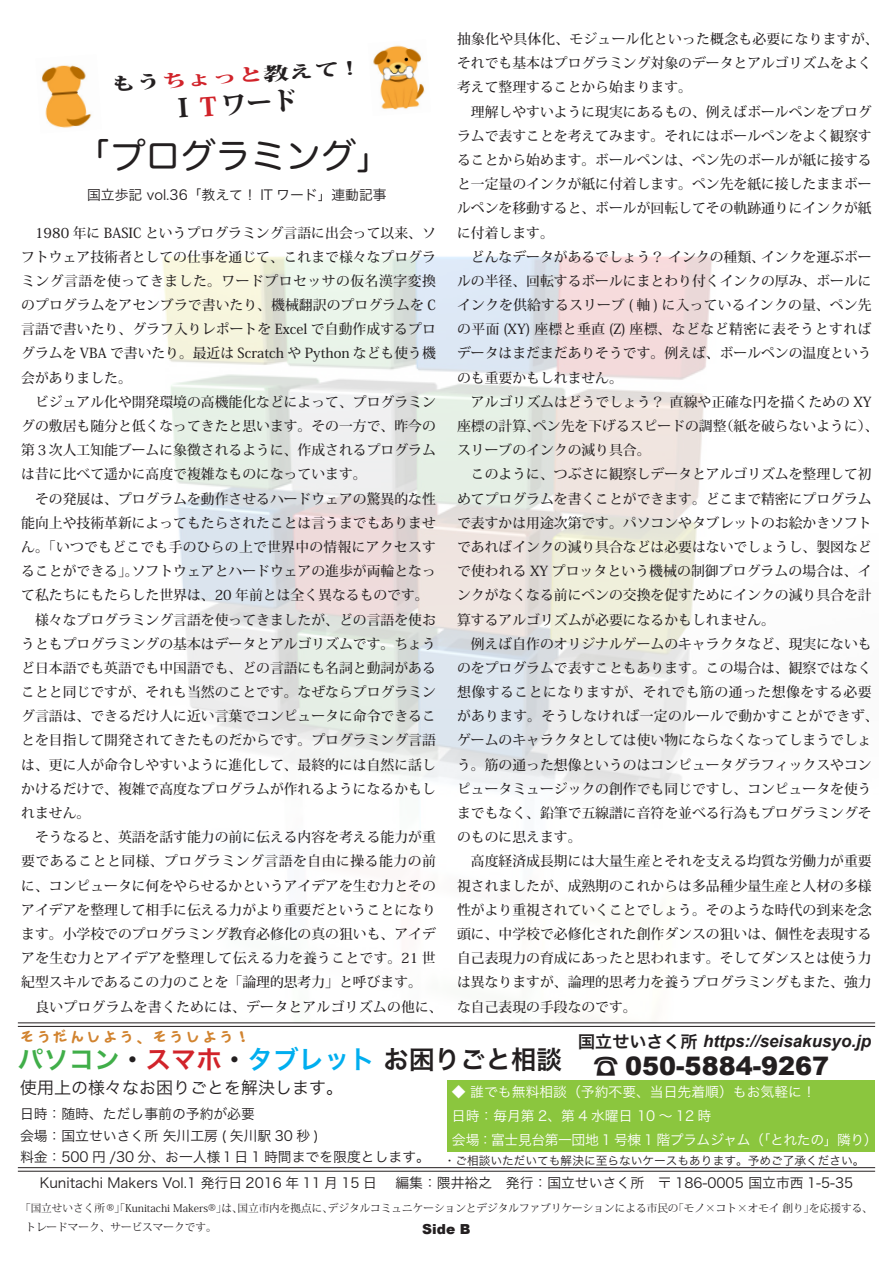
<style>
.page{position:relative;width:893px;height:1263px;background:#fff}
.page>*{position:absolute;margin:0;border:0;box-sizing:border-box;transform-origin:0 0}
.t1{font:35.1px "Hira Maru Pro W4";color:#231f20}
.t2{font:25.5px "Hira Kaku Pro W6";color:#231f20}
.t3{font:900 25.5px "Arial";color:#231f20}
.t4{font:800 25.5px "Koz Min Pro";color:#231f20}
.t5{font:800 17.85px "Koz Min Pro";color:#231f20;scale:1.43 1}
.t6{font:italic 700 16.95px "Arial";color:#231f20}
.t7{font:16.95px "Hira Kaku Pro W3";color:#231f20}
.t8{font:500 13.8px/24.2px "Koz Min Pro";color:#231f20;text-align:justify}
.t9{font:13.8px "Hira Kaku Pro W3";color:#231f20}
.t10{font:13.8px "Hira Kaku Pro W3";color:#fff}
.t11{font:13.8px "Hira Kaku Pro W3";letter-spacing:-.03em;color:#fff}
.t12{font:500 13.8px "Koz Min Pro";letter-spacing:.02em;color:#231f20}
.t13{font:900 13.8px "Arial";color:#231f20}
.t14{font:11.7px "Hira Kaku Pro W3";color:#231f20}
.t15{font:10.65px/18.6px "Koz Min Pro";color:#231f20;text-align:center}
.s1{color:#d1232a}
.s2{font-family:"Hira Kaku Pro W6";font-weight:400;font-style:normal}
.s3{color:#40ae49}
.s4{color:#00aeef}
.s5{font-family:"Hira Kaku Pro W3";font-weight:400}
</style>
<div class="page">
<img style="left:162px;top:256px;width:550px;height:766px">
<img style="left:42px;top:65px;width:50px;height:63px">
<img style="left:373px;top:45px;width:52px;height:65px">
<hr style="left:18px;top:1022px;width:857px;height:1px;background:#231f20">
<hr style="left:18px;top:1026px;width:857px;height:1px;background:#231f20">
<hr style="left:18px;top:1167px;width:857px;height:1px;background:#231f20">
<hr style="left:18px;top:1171px;width:857px;height:1px;background:#231f20">
<div style="left:448px;top:1080px;width:427px;height:71px;background:#8bc63e"></div>
<p class="t5" style="left:110px;top:71px;width:172px;rotate:-4deg">もう<span class="s1">ちょっと</span>教えて !</p>
<p class="t4" style="left:169px;top:90px;width:129px;rotate:-4deg">Ｉ<span class="s1">Ｔ</span>ワード</p>
<p class="t1" style="left:75px;top:125px;width:317px">「プログラミング「</p>
<p class="t9" style="left:87px;top:183px;width:301px">国立歩記 vol.36「教えて！ IT ワード」連動記事</p>
<p class="t8" style="left:21px;top:220px;width:416px">　1980 年に BASIC というプログラミング言語に出会って以来、ソフトウェア技術者としての仕事を通じて、これまで様々なプログラミング言語を使ってきました。ワードプロセッサの仮名漢字変換のプログラムをアセンブラで書いたり、機械翻訳のプログラムを C言語で書いたり、グラフ入りレポートを Excel で自動作成するプログラムを VBA で書いたり。最近は Scratch や Python なども使う機会がありました。</p>
<p class="t8" style="left:21px;top:389px;width:416px">　ビジュアル化や開発環境の高機能化などによって、プログラミングの敷居も随分と低くなってきたと思います。その一方で、昨今の第３次人工知能ブームに象徴されるように、作成されるプログラムは昔に比べて遥かに高度で複雑なものになっています。</p>
<p class="t8" style="left:21px;top:486px;width:416px;text-align:right">　その発展は、プログラムを動作させるハードウェアの驚異的な性能向上や技術革新によってもたらされたことは言うまでもありません。「いつでもどこでも手のひらの上で世界中の情報にアクセスすソフトウェアとハードウェアの進歩が両輪となっ</p>
<p class="t8" style="left:21px;top:558px;width:409px">ることができる」。<br>て私たちにもたらした世界は、20 年前とは全く異なるものです。</p>
<p class="t8" style="left:21px;top:607px;width:416px">　様々なプログラミング言語を使ってきましたが、どの言語を使おうともプログラミングの基本はデータとアルゴリズムです。ちょうど日本語でも英語でも中国語でも、どの言語にも名詞と動詞があることと同じですが、それも当然のことです。なぜならプログラミング言語は、できるだけ人に近い言葉でコンピュータに命令できることを目指して開発されてきたものだからです。プログラミング言語は、更に人が命令しやすいように進化して、最終的には自然に話しかけるだけで、複雑で高度なプログラムが作れるようになるかもしれません。</p>
<p class="t8" style="left:21px;top:824px;width:416px">　そうなると、英語を話す能力の前に伝える内容を考える能力が重要であることと同様、プログラミング言語を自由に操る能力の前に、コンピュータに何をやらせるかというアイデアを生む力とそのアイデアを整理して相手に伝える力がより重要だということになります。小学校でのプログラミング教育必修化の真の狙いも、アイデアを生む力とアイデアを整理して伝える力を養うことです。21 世紀型スキルであるこの力のことを「論理的思考力」と呼びます。</p>
<p class="t12" style="left:21px;top:996px;width:423px">　良いプログラムを書くためには、データとアルゴリズムの他に、</p>
<p class="t8" style="left:457px;top:26px;width:423px;text-align:left">抽象化や具体化、モジュール化といった概念も必要になりますが、それでも基本はプログラミング対象のデータとアルゴリズムをよく考えて整理することから始まります。</p>
<p class="t8" style="left:457px;top:99px;width:416px">　理解しやすいように現実にあるもの、例えばボールペンをプログラムで表すことを考えてみます。それにはボールペンをよく観察することから始めます。ボールペンは、ペン先のボールが紙に接すると一定量のインクが紙に付着します。ペン先を紙に接したままボールペンを移動すると、ボールが回転してその軌跡通りにインクが紙に付着します。</p>
<p class="t8" style="left:761px;top:244px;width:112px">インクを運ぶボー</p>
<p class="t8" style="left:457px;top:244px;width:416px;text-align:left">　どんなデータがあるでしょう？インクの種類、<br>ルの半径、回転するボールにまとわり付くインクの厚み、ボールにインクを供給するスリーブ 軸( ) に入っているインクの量、ペン先の平面 (XY) 座標と垂直 )Z( 座標、などなど精密に表そうとすればデータはまだまだありそうです。例えば、ボールペンの温度というのも重要かもしれません。</p>
<p class="t8" style="left:720px;top:389px;width:160px;text-indent:-263px">　アルゴリズムはどうでしょう？直線や正確な円を描くための XY（紙を破らないように、(</p>
<p class="t8" style="left:533px;top:413px;width:195px">ペン先を下げるスピードの調整</p>
<p class="t8" style="left:457px;top:413px;width:195px">座標の計算、<br>スリーブのインクの減り具合。</p>
<p class="t8" style="left:457px;top:462px;width:416px">　このように、つぶさに観察しデータとアルゴリズムを整理して初めてプログラムを書くことができます。どこまで精密にプログラムで表すかは用途次第です。パソコンやタブレットのお絵かきソフトであればインクの減り具合などは必要はないでしょうし、製図などで使われる XY プロッタという機械の制御プログラムの場合は、インクがなくなる前にペンの交換を促すためにインクの減り具合を計算するアルゴリズムが必要になるかもしれません。</p>
<p class="t8" style="left:457px;top:631px;width:423px;text-align:left">　例えば自作のオリジナルゲームのキャラクタなど、現実にないものをプログラムで表すこともあります。この場合は、観察ではなく想像することになりますが、それでも筋の通った想像をする必要があります。そうしなければ一定のルールで動かすことができず、ゲームのキャラクタとしては使い物にならなくなってしまうでしょう。筋の通った想像というのはコンピュータグラフィックスやコンピュータミュージックの創作でも同じですし、コンピュータを使うまでもなく、鉛筆で五線譜に音符を並べる行為もプログラミングそのものに思えます。</p>
<p class="t8" style="left:457px;top:849px;width:416px">　高度経済成長期には大量生産とそれを支える均質な労働力が重要視されましたが、成熟期のこれからは多品種少量生産と人材の多様性がより重視されていくことでしょう。そのような時代の到来を念頭に、中学校で必修化された創作ダンスの狙いは、個性を表現する自己表現力の育成にあったと思われます。そしてダンスとは使う力は異なりますが、論理的思考力を養うプログラミングもまた、強力な自己表現の手段なのです。</p>
<p class="t6" style="left:578px;top:1030px;width:294px"><span class="s2">国立せいさく所</span> https://seisakusyo j p.</p>
<p class="t2" style="left:18px;top:1037px;width:546px"><span class="s3">パソコン</span>・<span class="s1">スマホ</span>・<span class="s4">タブレット</span>お困りごと相談</p>
<p class="t9" style="left:20px;top:1102px;width:236px">日時：随時、ただし事前の予約が必要</p>
<p class="t9" style="left:20px;top:1123px;width:300px">会場：国立せいさく所矢川工房 ( 矢川駅 30 秒 (</p>
<p class="t9" style="left:20px;top:1144px;width:411px">料金：500 円 /30 分、お一人様１日 1 時間までを限度とします。</p>
<p class="t3" style="left:593px;top:1048px;width:238px"><span class="s5">︎☎</span> 050-5884-9267</p>
<p class="t10" style="left:452px;top:1079px;width:365px">◆ 誰でも無料相談（予約不要、当日先着順）もお気軽に!</p>
<p class="t10" style="left:452px;top:1103px;width:261px">日時：毎月第 2、第 4 水曜日 10 〜 12 時</p>
<p class="t11" style="left:452px;top:1127px;width:427px">会場：富士見台第一団地 1 号棟 1 階プラムジャム（「とれたの」隣り(</p>
<p class="t7" style="left:20px;top:1073px;width:325px">使用上の様々なお困りごとを解決します。</p>
<p class="t14" style="left:444px;top:1150px;width:422px">・ご相談いただいても解決に至らないケースもあります。予めご了承ください。</p>
<p class="t9" style="left:40px;top:1170px;width:815px">Kunitachi Makers Vol.1 発行日 2016 年 11 月 15 日　編集：隈井裕之　発行：国立せいさく所　〒 186-0005 国立市西 1-5-35</p>
<p class="t15" style="left:328px;top:1198px;width:352px">デジタルコミュニケーションとデジタルファブリケーションによる市民の</p>
<p class="t15" style="left:237px;top:1198px;width:97px">国立市内を拠点に、</p>
<p class="t15" style="left:809px;top:1198px;width:65px">を応援する、</p>
<p class="t15" style="left:673px;top:1198px;width:143px">「モノ×コト×オモイ創り」</p>
<p class="t15" style="left:20px;top:1198px;width:208px">「国立せいさく所®」「Kunitachi Makers®」トレードマーク、サービスマークです。</p>
<p class="t15" style="left:221px;top:1198px;width:23px">は、</p>
<p class="t13" style="left:422px;top:1219px;width:50px">Side B</p>
</div>
